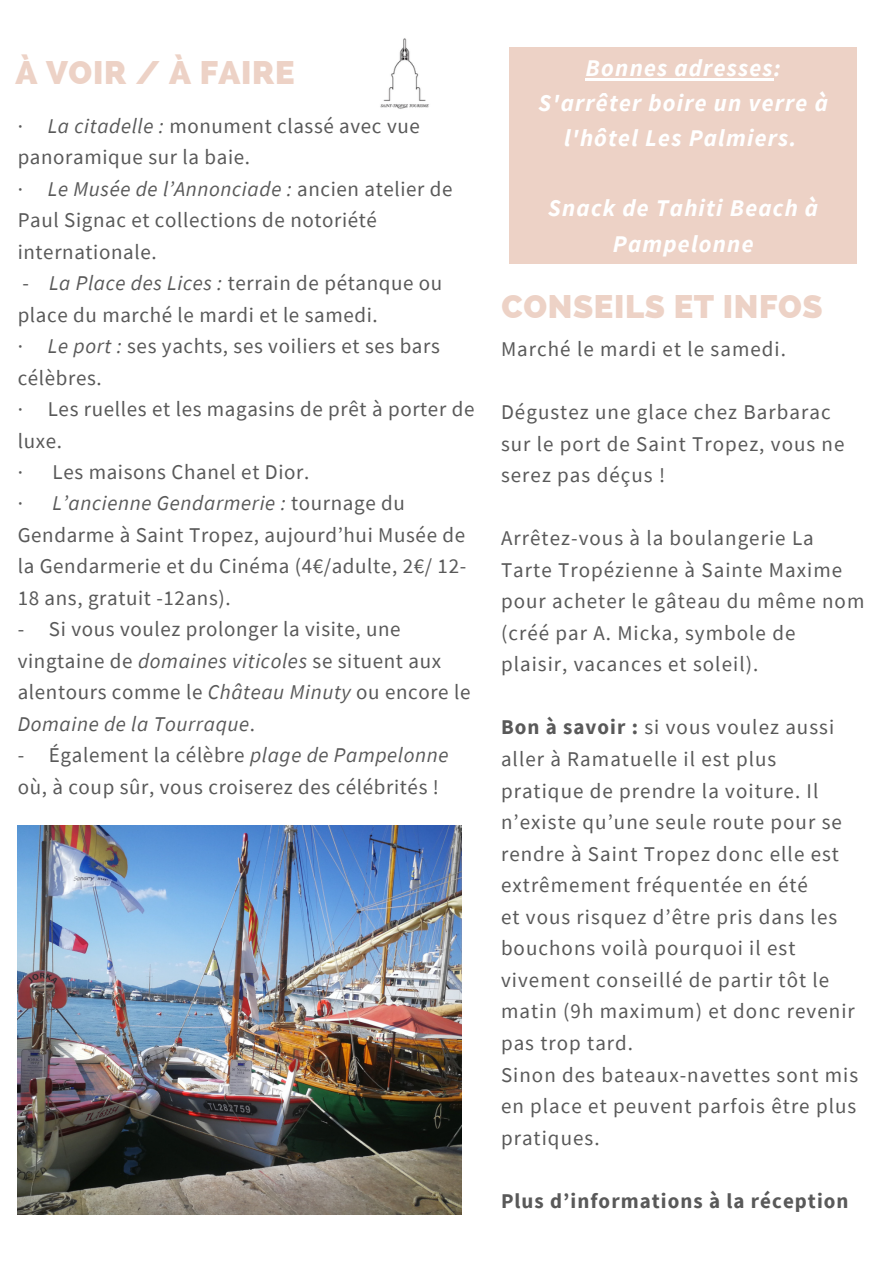
<style>
.page{position:relative;width:893px;height:1264px;background:#fff}
.page>*{position:absolute;margin:0;border:0;box-sizing:border-box;transform-origin:0 0}
.t1{font:800 32.7px "Raleway";letter-spacing:.02em;color:#edd2c6}
.t2{font:italic 700 24px/35.1px "Source Sans Pro";letter-spacing:.05em;color:#fff;text-align:center}
.t3{font:21px/31.5px "Source Sans Pro";letter-spacing:.03em;color:#595959}
.t4{font:21px/31.5px "Source Sans Pro";letter-spacing:.05em;color:#595959}
.t5{font:700 21px "Source Sans Pro";letter-spacing:.05em;color:#595959}
.s1{font-style:italic}
.s2{font-weight:700}
</style>
<div class="page">
<div style="left:509px;top:47px;width:348px;height:216px;background:#edd2c6"></div>
<img style="left:18px;top:825px;width:444px;height:389px">
<img style="left:380px;top:38px;width:49px;height:71px">
<hr style="left:585px;top:78px;width:188px;height:2px;background:#fff">
<h1 class="t1" style="left:15px;top:53px;width:281px">À VOIR / À FAIRE</h1>
<p class="t3" style="left:18px;top:109px;width:436px">· <span class="s1">La citadelle :</span> monument classé avec vue panoramique sur la baie.<br>· <span class="s1">Le Musée de l’Annonciade :</span> ancien atelier de Paul Signac et collections de notoriété internationale.</p>
<p class="t3" style="left:18px;top:267px;width:458px">- <span class="s1">La Place des Lices :</span> terrain de pétanque ou place du marché le mardi et le samedi.<br>· <span class="s1">Le port :</span> ses yachts, ses voiliers et ses bars célèbres.<br>· Les ruelles et les magasins de prêt à porter de luxe.<br>· Les maisons Chanel et Dior.<br>· <span class="s1">L’ancienne Gendarmerie :</span> tournage du Gendarme à Saint Tropez, aujourd’hui Musée de la Gendarmerie et du Cinéma (4€/adulte, 2€/ 12- 18 ans, gratuit -12ans).</p>
<p class="t3" style="left:18px;top:613px;width:454px">- Si vous voulez prolonger la visite, une vingtaine de <span class="s1">domaines viticoles</span> se situent aux alentours comme le <span class="s1">Château Minuty</span> ou encore le <span class="s1">Domaine de la Tourraque</span>.</p>
<p class="t3" style="left:18px;top:739px;width:432px">- Également la célèbre <span class="s1">plage de Pampelonne </span>où, à coup sûr, vous croiserez des célébrités !</p>
<p class="t2" style="left:538px;top:50px;width:291px">Bonnes adresses:<br>S'arrêter boire un verre à l'hôtel Les Palmiers.</p>
<p class="t2" style="left:548px;top:190px;width:271px">Snack de Tahiti Beach à<br>Pampelonne</p>
<h1 class="t1" style="left:501px;top:287px;width:323px">CONSEILS ET INFOS</h1>
<p class="t4" style="left:501px;top:332px;width:286px">Marché le mardi et le samedi.</p>
<p class="t4" style="left:501px;top:396px;width:345px">Dégustez une glace chez Barbarac sur le port de Saint Tropez, vous ne serez pas déçus !</p>
<p class="t4" style="left:501px;top:522px;width:365px">Arrêtez-vous à la boulangerie La<br>Tarte Tropézienne à Sainte Maxime pour acheter le gâteau du même nom (créé par A. Micka, symbole de plaisir, vacances et soleil).</p>
<p class="t4" style="left:501px;top:711px;width:358px"><span class="s2">Bon à savoir :</span> si vous voulez aussi aller à Ramatuelle il est plus pratique de prendre la voiture. Il n’existe qu’une seule route pour se rendre à Saint Tropez donc elle est extrêmement fréquentée en été<br>et vous risquez d’être pris dans les bouchons voilà pourquoi il est vivement conseillé de partir tôt le matin (9h maximum) et donc revenir pas trop tard.<br>Sinon des bateaux-navettes sont mis en place et peuvent parfois être plus pratiques.</p>
<p class="t5" style="left:501px;top:1187px;width:349px">Plus d’informations à la réception</p>
</div>
